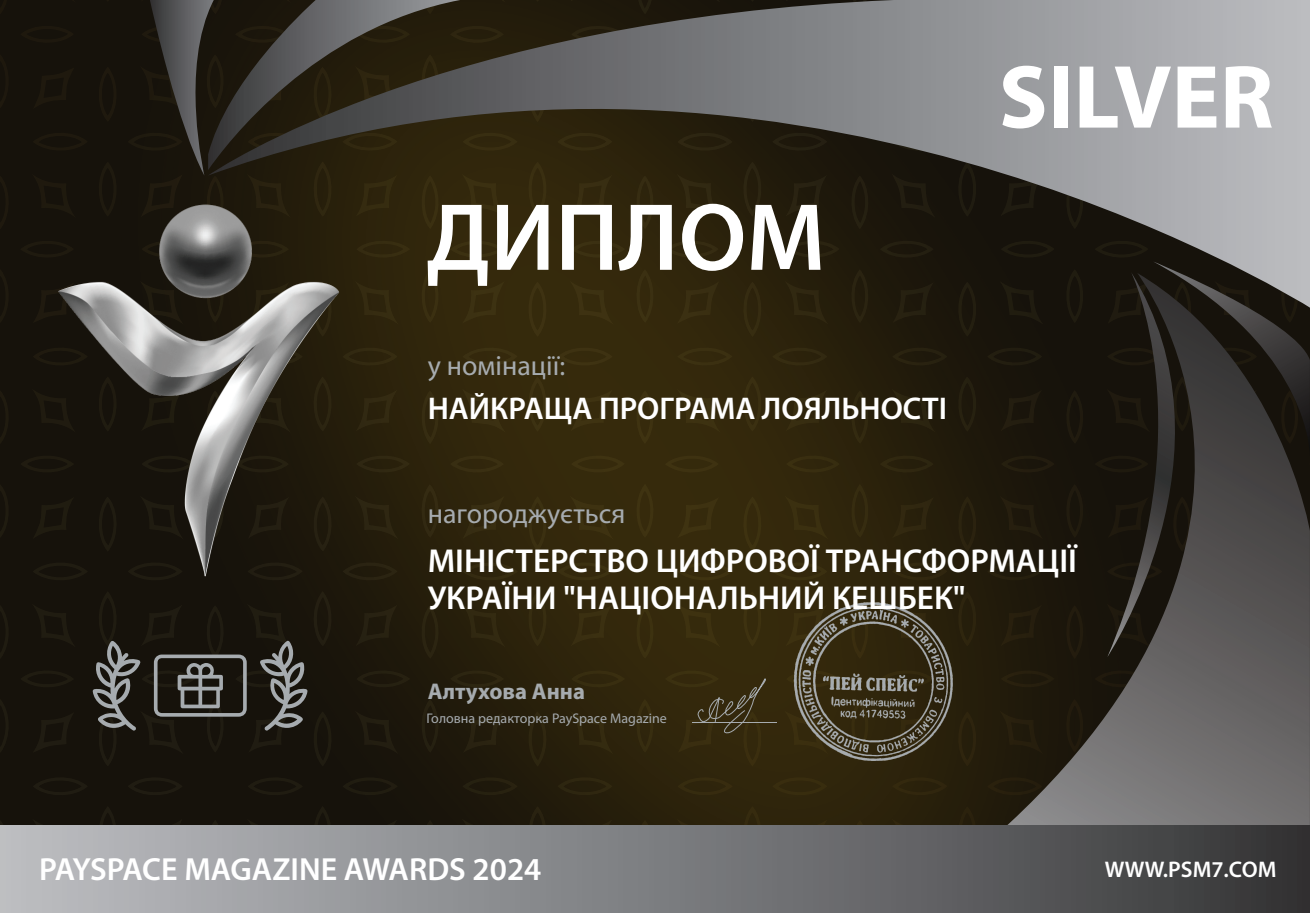
<style>
.page{position:relative;width:1310px;height:913px;background:#fff}
.page>*{position:absolute;margin:0;border:0;box-sizing:border-box;transform-origin:0 0}
.t1{font:600 96.25px "Myriad Pro";color:#fff}
.t2{font:600 33.25px/36.9px "Myriad Pro";color:#fff}
.t3{font:600 32.02px "Myriad Pro";color:#fff}
.t4{font:600 31.5px "Myriad Pro";color:#fff}
.t5{font:28px "Myriad Pro";color:#a6abaf}
.t6{font:700 22.75px "Myriad Pro";color:#a6abaf}
.t7{font:600 22.57px "Myriad Pro";color:#fff}
.t8{font:14px "Myriad Pro";color:#a6abaf}
</style>
<div class="page">
<svg style="left:33px;top:67px;width:15px;height:42px"></svg>
<svg style="left:32px;top:712px;width:16px;height:41px"></svg>
<svg style="left:32px;top:818px;width:16px;height:8px"></svg>
<svg style="left:32px;top:0;width:16px;height:3px"></svg>
<svg style="left:33px;top:773px;width:15px;height:26px"></svg>
<svg style="left:0;top:820px;width:13px;height:6px"></svg>
<svg style="left:0;top:654px;width:12px;height:5px"></svg>
<svg style="left:0;top:0;width:13px;height:14px"></svg>
<svg style="left:0;top:699px;width:12px;height:54px"></svg>
<svg style="left:0;top:54px;width:12px;height:54px"></svg>
<svg style="left:20px;top:666px;width:28px;height:24px"></svg>
<svg style="left:20px;top:23px;width:28px;height:24px"></svg>
<img style="left:48px;top:0;width:945px;height:826px">
<svg style="left:665px;top:667px;width:101px;height:99px;background:#372d12"></svg>
<hr style="left:692px;top:722px;width:85px;height:1px;background:#a6abaf">
<svg style="left:93px;top:654px;width:243px;height:112px;background:#302e28"></svg>
<svg style="left:431px;top:0;width:879px;height:308px;background:#56534a"></svg>
<svg style="left:993px;top:273px;width:317px;height:553px;background:#413d37"></svg>
<svg style="left:1107px;top:477px;width:135px;height:180px;background:#3a3633"></svg>
<svg style="left:1094px;top:237px;width:216px;height:240px;background:#312e2a"></svg>
<svg style="left:128px;top:0;width:389px;height:229px;background:#373227"></svg>
<div style="left:0;top:826px;width:1310px;height:87px;background:linear-gradient(to right,#bec0c4,#373739)"></div>
<img style="left:0;top:115px;width:431px;height:539px">
<svg style="left:987px;top:66px;width:57px;height:88px"></svg>
<div style="left:1053px;top:67px;width:14px;height:61px;background:#fff"></div>
<svg style="left:1062px;top:54px;width:239px;height:100px"></svg>
<img style="left:772px;top:549px;width:209px;height:284px">
<h1 class="t1" style="left:426px;top:176px;width:401px">ДИПЛОМ</h1>
<p class="t5" style="left:428px;top:348px;width:139px">у номінації:</p>
<p class="t4" style="left:428px;top:389px;width:521px">НАЙКРАЩА ПРОГРАМА ЛОЯЛЬНОСТІ</p>
<p class="t5" style="left:428px;top:496px;width:199px">нагороджується</p>
<p class="t2" style="left:428px;top:542px;width:650px">МІНІСТЕРСТВО ЦИФРОВОЇ ТРАНСФОРМАЦІЇ<br>УКРАЇНИ "НАЦІОНАЛЬНИЙ КЕШБЕК"</p>
<p class="t6" style="left:428px;top:676px;width:159px">Алтухова Анна</p>
<p class="t8" style="left:426px;top:709px;width:242px">Головна редакторка PaySpace Magazine</p>
<p class="t3" style="left:39px;top:848px;width:504px">PAYSPACE MAGAZINE AWARDS 2024</p>
<p class="t7" style="left:1105px;top:855px;width:173px">WWW.PSM7.COM</p>
</div>
